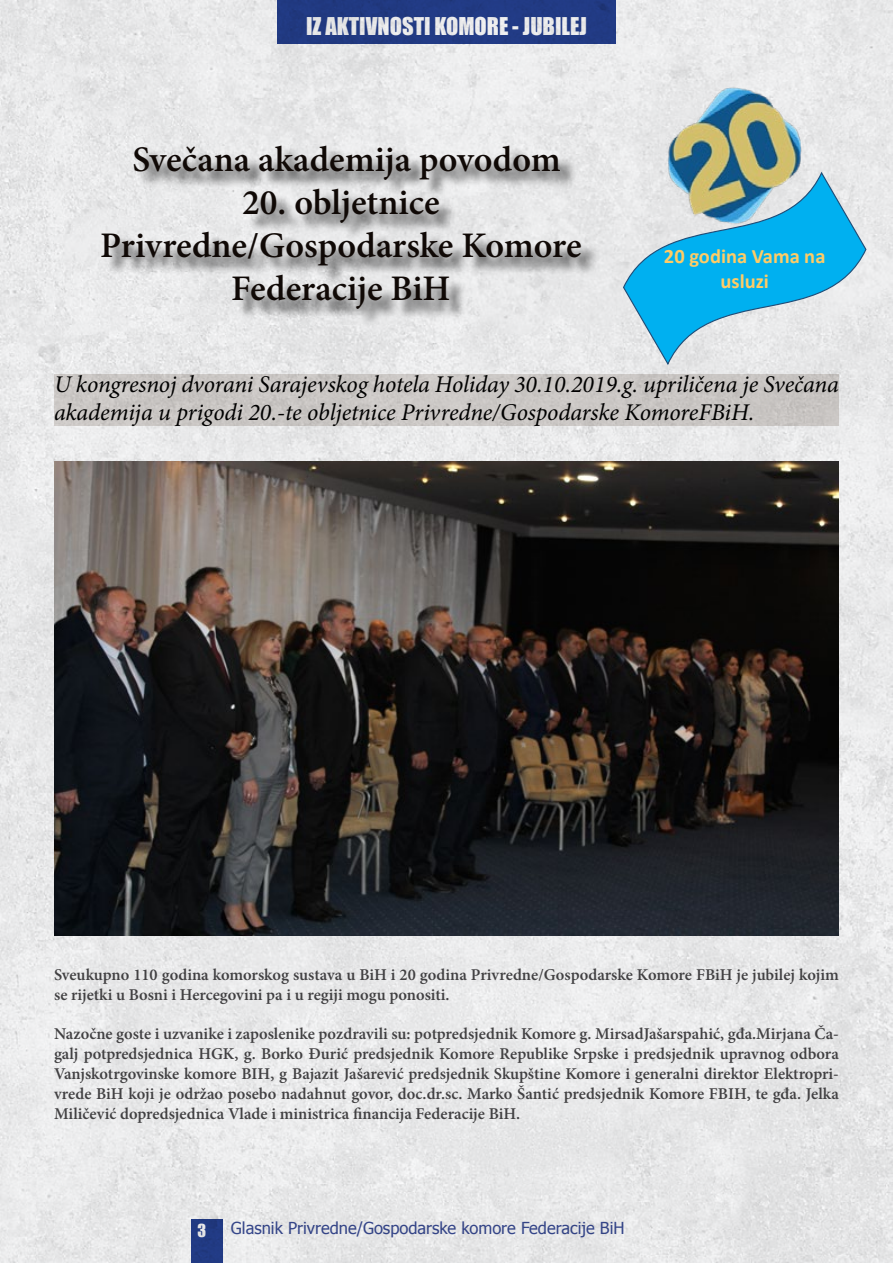
<style>
.page{position:relative;width:893px;height:1263px;background:#fff}
.page>*{position:absolute;margin:0;border:0;box-sizing:border-box;transform-origin:0 0}
.t1{font:600 36px/43.2px "Minion Pro";color:#100906;text-align:center}
.t2{font:italic 24px/28.8px "Minion Pro";letter-spacing:-.005em;color:#000}
.t3{font:22.5px "Impact";color:#fff}
.t4{font:700 20.55px/24.9px "Calibri";color:#fc6;text-align:center}
.t5{font:600 16.5px/19.8px "Minion Pro";color:#414042}
.t6{font:16.5px "Tahoma";color:#3b4d96}
.t7{font:16.5px "Impact";color:#fff}
</style>
<div class="page">
<img style="left:0;top:0;width:893px;height:1263px">
<svg style="left:622px;top:171px;width:245px;height:193px;background:#73caea"></svg>
<div style="left:54px;top:374px;width:785px;height:51px;background:#cac6c4"></div>
<img style="left:648px;top:70px;width:171px;height:169px">
<div style="left:106px;top:147px;width:493px;height:181px;background:#000;opacity:.75"></div>
<img style="left:54px;top:462px;width:785px;height:473px">
<h3 class="t3" style="left:306px;top:8px;width:282px">IZ AKTIVNOSTI KOMORE - JUBILEJ</h3>
<h1 class="t1" style="left:132px;top:137px;width:430px">Svečana akademija povodom</h1>
<h1 class="t1" style="left:100px;top:180px;width:483px">20. obljetnice<br>Privredne/Gospodarske Komore<br>Federacije BiH</h1>
<p class="t4" style="left:664px;top:244px;width:163px">20 godina Vama na usluzi</p>
<h2 class="t2" style="left:54px;top:370px;width:786px">U kongresnoj dvorani Sarajevskog hotela Holiday 30.10.2019.g. upriličena je Svečana akademija u prigodi 20.-te obljetnice Privredne/Gospodarske KomoreFBiH.</h2>
<p class="t5" style="left:54px;top:965px;width:786px">Sveukupno 110 godina komorskog sustava u BiH i 20 godina Privredne/Gospodarske Komore FBiH je jubilej kojim se rijetki u Bosni i Hercegovini pa i u regiji mogu ponositi.</p>
<p class="t5" style="left:54px;top:1024px;width:786px;text-align:justify">Nazočne goste i uzvanike i zaposlenike pozdravili su: potpredsjednik Komore g. MirsadJašarspahić, gđa.Mirjana Ča&shy;galj potpredsjednica HGK, g. Borko Đurić predsjednik Komore Republike Srpske i predsjednik upravnog odbora Vanjskotrgovinske komore BIH, g Bajazit Jašarević predsjednik Skupštine Komore i generalni direktor Elektropri&shy;vrede BiH koji je održao posebo nadahnut govor, doc.dr.sc. Marko Šantić predsjednik Komore FBIH, te gđa. Jelka Miličević dopredsjednica Vlade i ministrica financija Federacije BiH.</p>
<p class="t7" style="left:197px;top:1218px;width:10px">3</p>
<p class="t6" style="left:231px;top:1217px;width:395px">Glasnik Privredne/Gospodarske komore Federacije BiH</p>
</div>
